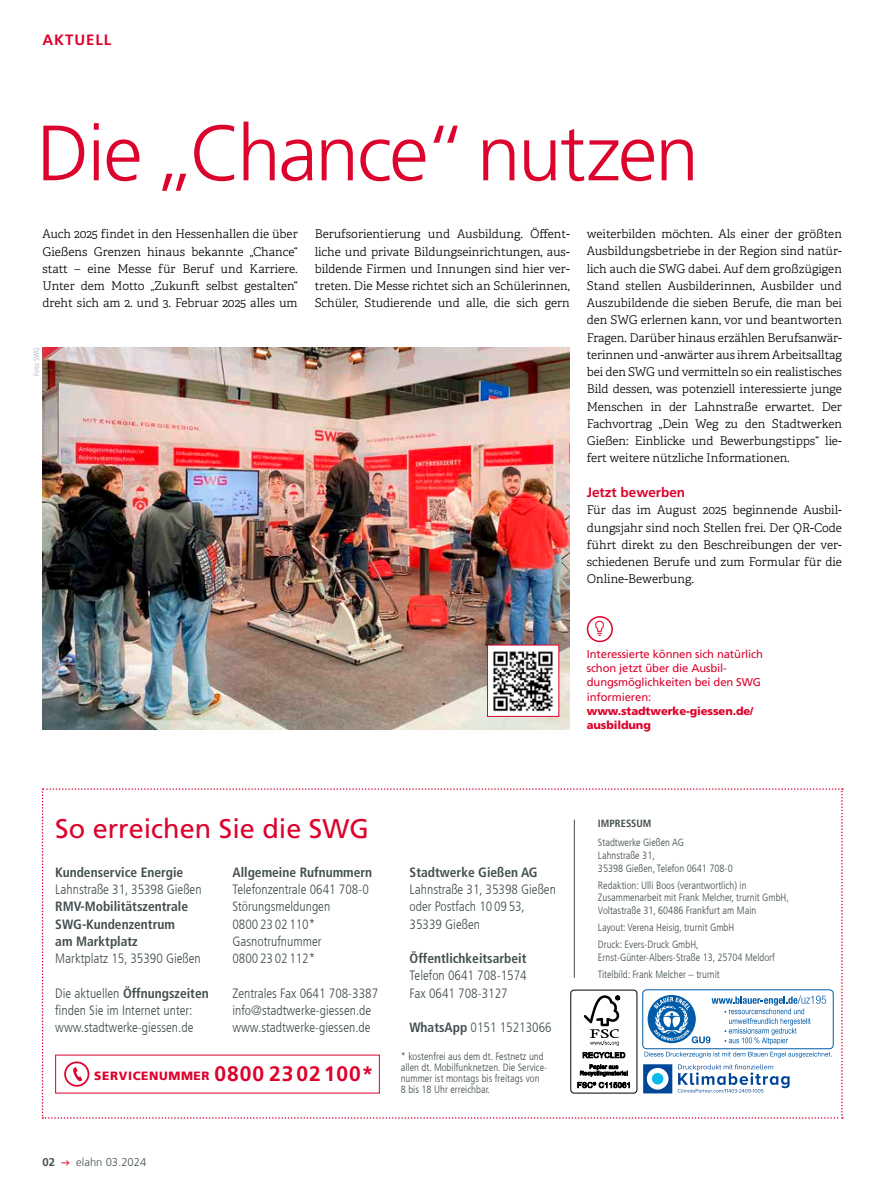
<style>
.page{position:relative;width:893px;height:1191px;background:#fff}
.page>*{position:absolute;margin:0;border:0;box-sizing:border-box;transform-origin:0 0}
.t1{font:300 78.3px "Frutiger LT Com";letter-spacing:-.025em;color:#dc032d}
.t2{font:27px "Frutiger LT Com";color:#dc032d}
.t3{font:15.15px "Netto Icons OT";color:#dc032d}
.t4{font:700 15px "Frutiger LT Com";letter-spacing:.06em;color:#dc032d}
.t5{font:300 condensed 13.5px/17.2px "Frutiger LT Com";color:#434f4f}
.t6{font:700 condensed 13.5px/17.2px "Frutiger LT Com";color:#434f4f}
.t7{font:700 13.5px "Frutiger LT Com";color:#dc032d}
.t8{font:300 12px/17.2px "Adelle";color:#000;text-align:justify}
.t9{font:900 12px "Frutiger LT Com";letter-spacing:.05em;color:#dc032d}
.t10{font:11.25px/14.2px "Frutiger LT Com";letter-spacing:-.01em;color:#dc032d}
.t11{font:900 11.25px/14.2px "Frutiger LT Com";letter-spacing:-.01em;color:#dc032d}
.t12{font:300 11.25px "Frutiger LT Com";color:#434f4f}
.t13{font:700 11.25px "Frutiger LT Com";color:#434f4f}
.t14{font:300 condensed 10.5px/12.8px "Frutiger LT Com";color:#434f4f}
.t15{font:700 condensed 10.5px "Frutiger LT Com";color:#434f4f}
.t16{font:300 condensed 7.5px "Frutiger LT Com";color:#a0aaab}
.s1{font-weight:700}
.s2{font-weight:700;font-size:21px}
</style>
<div class="page">
<svg style="left:42px;top:788px;width:801px;height:330px"></svg>
<img style="left:43px;top:347px;width:527px;height:382px">
<div style="left:587px;top:616px;width:26px;height:26px;border:2px solid #dc032d;border-radius:50%"></div>
<img style="left:489px;top:646px;width:68px;height:68px">
<div style="left:487px;top:644px;width:72px;height:72px;border:1px solid #dc032d"></div>
<p class="t4" style="left:43px;top:31px;width:70px">AKTUELL</p>
<h1 class="t1" style="left:37px;top:108px;width:663px">Die„Chance“nutzen</h1>
<p class="t8" style="left:43px;top:226px;width:257px">Auch 2025 findet in den Hessenhallen die über Gießens Grenzen hinaus bekannte „Chance“ statt – eine Messe für Beruf und Karriere.<br>Unter dem Motto „Zukunft selbst gestalten“ dreht sich am 2. und 3. Februar 2025 alles um</p>
<p class="t16" style="left:32px;top:376px;width:30px;rotate:-90deg">Foto: SWG</p>
<p class="t8" style="left:315px;top:226px;width:257px">Berufsorientierung und Ausbildung. Öffent&shy;liche und private Bildungseinrichtungen, aus&shy;bildende Firmen und Innungen sind hier ver&shy;treten. Die Messe richtet sich an Schülerinnen, Schüler, Studierende und alle, die sich gern</p>
<p class="t8" style="left:587px;top:225px;width:257px">weiterbilden möchten. Als einer der größten Ausbildungsbetriebe in der Region sind natür&shy;lich auch die SWG dabei. Auf dem großzügigen Stand stellen Ausbilderinnen, Ausbilder und Auszubildende die sieben Berufe, die man bei den SWG erlernen kann, vor und beantworten Fragen. Darüber hinaus erzählen Berufsanwär&shy;terinnen und -anwärter aus ihrem Arbeitsalltag bei den SWG und vermitteln so ein realistisches Bild dessen, was potenziell interessierte junge Menschen in der Lahnstraße erwartet. Der Fachvortrag „Dein Weg zu den Stadtwerken Gießen: Einblicke und Bewerbungstipps“ lie&shy;fert weitere nützliche Informationen.</p>
<p class="t7" style="left:587px;top:484px;width:100px">Jetzt bewerben</p>
<p class="t8" style="left:587px;top:502px;width:257px">Für das im August 2025 beginnende Ausbil&shy;dungsjahr sind noch Stellen frei. Der QR-Code führt direkt zu den Beschreibungen der ver&shy;schiedenen Berufe und zum Formular für die Online-Bewerbung.</p>
<p class="t3" style="left:590px;top:619px;width:21px">!</p>
<p class="t10" style="left:587px;top:647px;width:178px">Interessierte können sich natürlich schon jetzt über die Ausbil&shy;dungsmöglichkeiten bei den SWG informieren:</p>
<p class="t11" style="left:587px;top:704px;width:168px">www.stadtwerke-giessen.de/ ausbildung</p>
<h2 class="t2" style="left:55px;top:813px;width:315px">So erreichen Sie die SWG</h2>
<p class="t6" style="left:55px;top:863px;width:130px">Kundenservice Energie</p>
<p class="t5" style="left:55px;top:881px;width:148px">Lahnstraße 31, 35398 Gießen</p>
<p class="t6" style="left:55px;top:898px;width:134px">RMV-Mobilitätszentrale<br>SWG-Kundenzentrum am Marktplatz</p>
<p class="t5" style="left:55px;top:950px;width:147px">Marktplatz 15, 35390 Gießen</p>
<p class="t5" style="left:55px;top:984px;width:155px">Die aktuellen <span class="s1">Öffnungszeiten </span>finden Sie im Internet unter: www.stadtwerke-giessen.de</p>
<p class="t6" style="left:232px;top:863px;width:141px">Allgemeine Rufnummern</p>
<p class="t5" style="left:232px;top:881px;width:138px">Telefonzentrale 0641 708-0<br>Störungsmeldungen<br>0800 23 02 110*<br>Gasnotrufnummer<br>0800 23 02 112*</p>
<p class="t5" style="left:232px;top:984px;width:147px">Zentrales Fax 0641 708-3387 info@stadtwerke-giessen.de www.stadtwerke-giessen.de</p>
<p class="t9" style="left:94px;top:1068px;width:281px">SERVICENUMMER <span class="s2">0800 2302100*</span></p>
<p class="t6" style="left:410px;top:863px;width:130px">Stadtwerke Gießen AG</p>
<p class="t5" style="left:410px;top:881px;width:148px">Lahnstraße 31, 35398 Gießen oder Postfach 10 09 53,<br>35339 Gießen</p>
<p class="t6" style="left:410px;top:949px;width:118px">Öffentlichkeitsarbeit</p>
<p class="t5" style="left:410px;top:967px;width:119px">Telefon 0641 708-1574<br>Fax 0641 708-3127</p>
<p class="t5" style="left:410px;top:1019px;width:143px"><span class="s1">WhatsApp</span> 0151 15213066</p>
<p class="t14" style="left:401px;top:1050px;width:147px;line-height:11.2px">* kostenfrei aus dem dt. Festnetz und allen dt. Mobilfunknetzen. Die Service&shy;nummer ist montags bis freitags von 8 bis 18 Uhr erreichbar.</p>
<p class="t13" style="left:43px;top:1155px;width:14px">02</p>
<p class="t12" style="left:76px;top:1155px;width:72px">elahn 03.2024</p>
<p class="t15" style="left:598px;top:817px;width:55px">IMPRESSUM</p>
<p class="t14" style="left:598px;top:836px;width:136px">Stadtwerke Gießen AG<br>Lahnstraße 31,<br>35398 Gießen, Telefon 0641 708-0</p>
<p class="t14" style="left:598px;top:878px;width:192px">Redaktion: Ulli Boos (verantwortlich) in<br>Zusammenarbeit mit Frank Melcher, trurnit GmbH,<br>Voltastraße 31, 60486 Frankfurt am Main</p>
<p class="t14" style="left:598px;top:919px;width:138px;line-height:17px">Layout: Verena Heisig, trurnit GmbH<br>Druck: Evers-Druck GmbH,</p>
<p class="t14" style="left:598px;top:948px;width:178px;line-height:17px">Ernst-Günter-Albers-Straße 13, 25704 Meldorf<br>Titelbild: Frank Melcher – trurnit</p>
</div>
